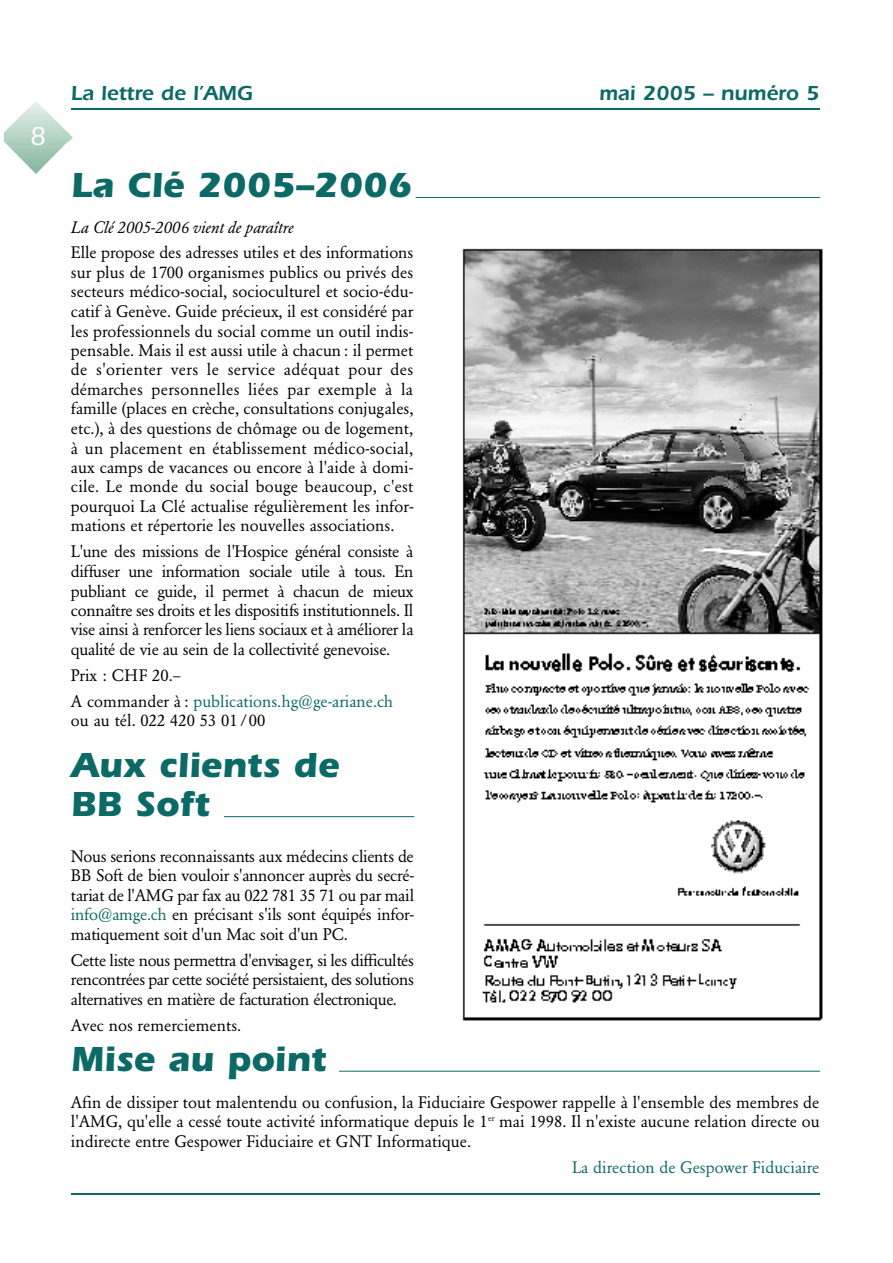
<style>
.page{position:relative;width:893px;height:1263px;background:#fff}
.page>*{position:absolute;margin:0;border:0;box-sizing:border-box;transform-origin:0 0}
.t1{font:700 36px/39.3px "Itc Eras";color:#0b6a65}
.t2{font:500 27px "Itc Eras";color:#fff}
.t3{font:600 21px "Itc Eras";color:#0b6a65}
.t4{font:16.5px/19.5px "Garamond BE";color:#000;text-align:justify}
.t5{font:16.5px/26px "Garamond BE";color:#0b6a65}
.t6{font:italic 16.5px "Garamond BE";color:#000}
.s1{color:#000}
.s2{color:#0b6a65}
</style>
<div class="page">
<hr style="left:71px;top:109px;width:748px;height:1px;background:#0b6a65">
<hr style="left:71px;top:1193px;width:748px;height:1px;background:#0b6a65">
<img style="left:4px;top:101px;width:68px;height:40px">
<img style="left:4px;top:141px;width:65px;height:32px">
<hr style="left:415px;top:197px;width:405px;height:1px;background:#0b6a65">
<img style="left:462px;top:248px;width:361px;height:773px">
<hr style="left:339px;top:1071px;width:481px;height:1px;background:#0b6a65">
<hr style="left:224px;top:816px;width:190px;height:1px;background:#0b6a65">
<h2 class="t2" style="left:30px;top:127px;width:17px">8</h2>
<p class="t3" style="left:71px;top:86px;width:183px">La lettre de l’AMG</p>
<p class="t3" style="left:599px;top:86px;width:222px">mai 2005 – numéro 5</p>
<h1 class="t1" style="left:71px;top:170px;width:342px">La Clé 2005–2006</h1>
<p class="t6" style="left:71px;top:220px;width:224px">La Clé 2005-2006 vient de paraître</p>
<p class="t4" style="left:71px;top:244px;width:344px">Elle propose des adresses utiles et des informations sur plus de 1700 organismes publics ou privés des secteurs médico-social, socioculturel et socio-édu&shy;catif à Genève. Guide précieux, il est considéré par les professionnels du social comme un outil indis&shy;pensable. Mais il est aussi utile à chacun : il permet de s'orienter vers le service adéquat pour des démarches personnelles liées par exemple à la famille (places en crèche, consultations conjugales, etc.), à des questions de chômage ou de logement, à un placement en établissement médico-social, aux camps de vacances ou encore à l'aide à domi&shy;cile. Le monde du social bouge beaucoup, c'est pourquoi La Clé actualise régulièrement les infor&shy;mations et répertorie les nouvelles associations.</p>
<p class="t4" style="left:71px;top:543px;width:344px">L'une des missions de l'Hospice général consiste à diffuser une information sociale utile à tous. En publiant ce guide, il permet à chacun de mieux connaître ses droits et les dispositifs institutionnels. Il vise ainsi à renforcer les liens sociaux et à améliorer la qualité de vie au sein de la collectivité genevoise.</p>
<p class="t5" style="left:71px;top:663px;width:324px"><span class="s1">Prix : CHF 20.–<br>A commander à :</span> publications.hg@ge-ariane.ch</p>
<p class="t4" style="left:71px;top:712px;width:196px">ou au tél. 022 420 53 01 /00</p>
<h1 class="t1" style="left:71px;top:750px;width:269px">Aux clients de<br>BB Soft</h1>
<p class="t4" style="left:71px;top:848px;width:345px">Nous serions reconnaissants aux médecins clients de BB Soft de bien vouloir s'annoncer auprès du secré&shy;tariat de l'AMG par fax au 022 781 35 71 ou par mail <span class="s2">in fo @ a m g e .ch</span> en précisant s'ils sont équipés infor&shy;matiquement soit d'un Mac soit d'un PC .</p>
<p class="t4" style="left:71px;top:951px;width:344px">Cette liste nous permettra d'envisa g e r, si les difficultés rencontrées par cette société persistaient, des solutions alternatives en matière de facturation électronique.</p>
<p class="t4" style="left:71px;top:1017px;width:172px">Avec nos remerciements.</p>
<h1 class="t1" style="left:71px;top:1043px;width:257px">Mise au point</h1>
<p class="t4" style="left:71px;top:1094px;width:750px">Afin de dissiper tout malentendu ou confusion, la Fiduciaire Gespower rappelle à l'ensemble des membres de l'AMG, qu'elle a cessé toute activité informatique depuis le 1<sup>er</sup> mai 1998. Il n'existe aucune relation directe ou indirecte entre Gespower Fiduciaire et GNT Informatique.</p>
<p class="t5" style="left:572px;top:1155px;width:249px">La direction de Gespower Fiduciaire</p>
</div>
